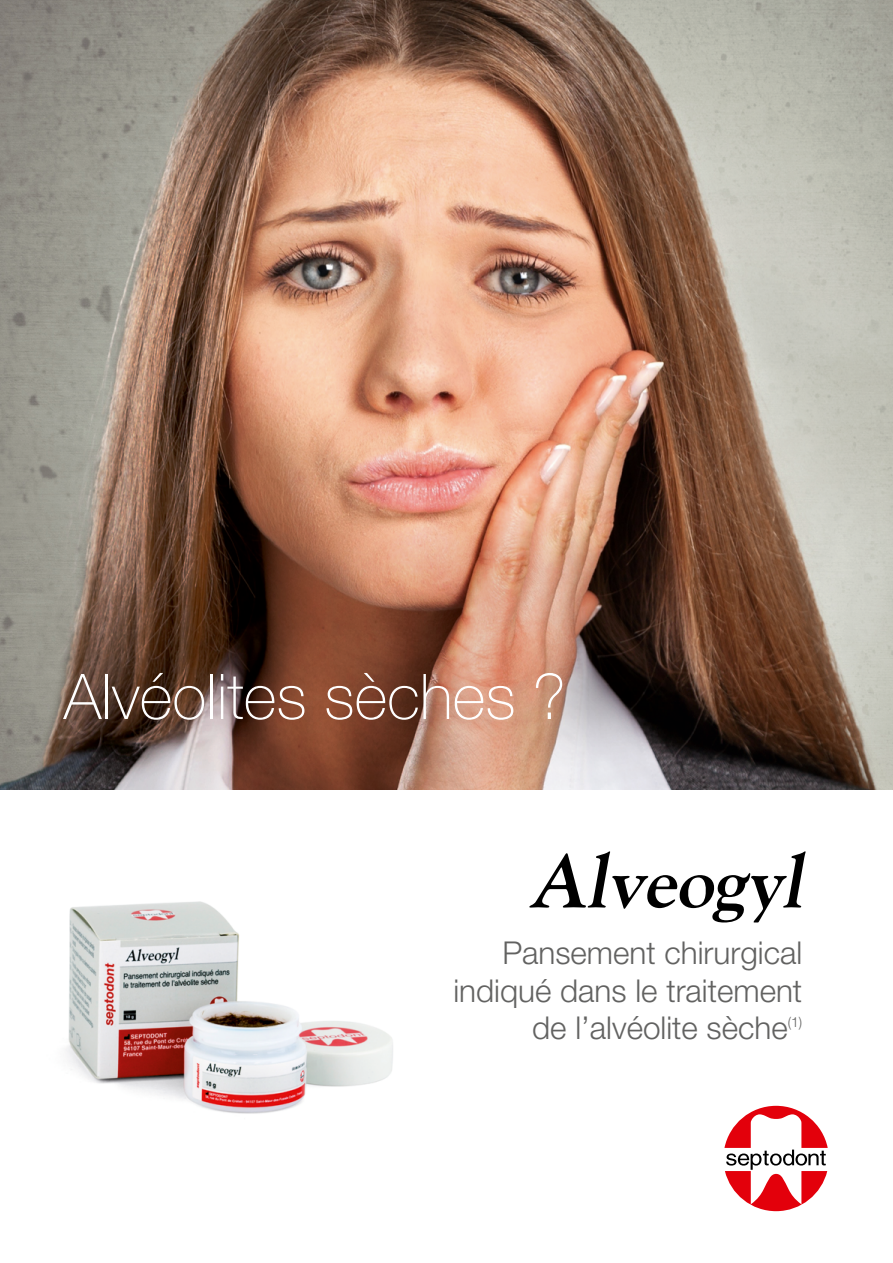
<style>
.page{position:relative;width:893px;height:1263px;background:#fff}
.page>*{position:absolute;margin:0;border:0;box-sizing:border-box;transform-origin:0 0}
.t1{font:italic 700 75px "Goudy";color:#000}
.t2{font:100 63px "Helvetica Neue LT Std";color:#fff}
.t3{font:300 31.5px "Helvetica Neue LT Std";color:#626261}
.t4{font:300 13.95px "Helvetica Neue LT Std";color:#626261}
</style>
<div class="page">
<img style="left:0;top:0;width:893px;height:789px">
<svg style="left:724px;top:1106px;width:104px;height:105px"></svg>
<img style="left:65px;top:901px;width:328px;height:213px">
<p class="t2" style="left:64px;top:661px;width:504px">Alvéolites sèches ?</p>
<p class="t1" style="left:528px;top:835px;width:291px">Alveogyl</p>
<p class="t3" style="left:502px;top:933px;width:301px">Pansement chirurgical</p>
<p class="t3" style="left:453px;top:971px;width:350px">indiqué dans le traitement</p>
<p class="t3" style="left:532px;top:1009px;width:257px">de l’alvéolite sèche</p>
<p class="t4" style="left:788px;top:1013px;width:16px">(1)</p>
</div>
